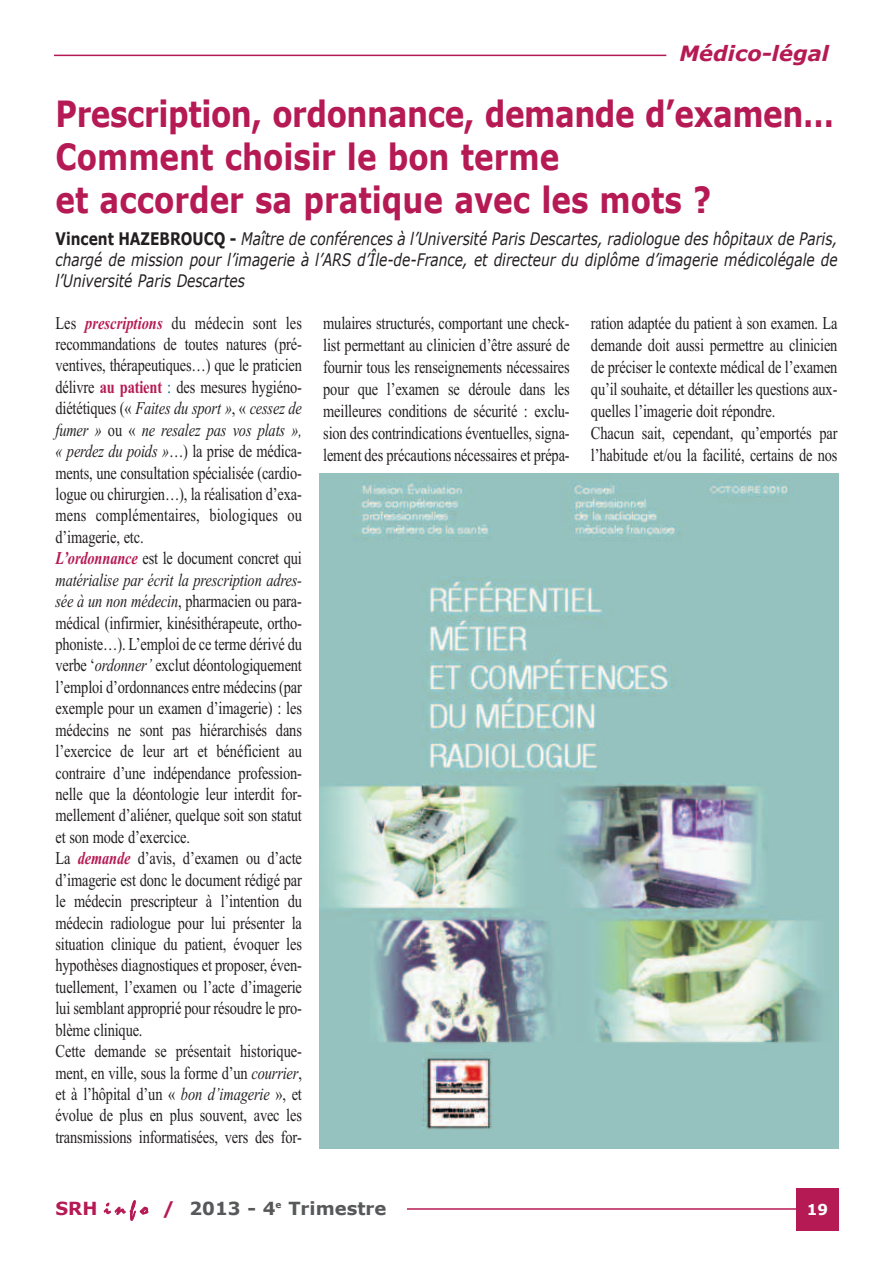
<style>
.page{position:relative;width:893px;height:1263px;background:#fff}
.page>*{position:absolute;margin:0;border:0;box-sizing:border-box;transform-origin:0 0}
.t1{font:700 36px/43.2px "Verdana";color:#b61a54;scale:.82 1}
.t2{font:italic 700 21px "Verdana";color:#b61a54}
.t3{font:18px/21.5px "Times New Roman";letter-spacing:-.01em;color:#231f20;scale:.8 1}
.t4{font:700 18px "Verdana";color:#57585a}
.t5{font:italic 17.25px/21px "Verdana";color:#231f20;text-align:justify;scale:.8 1}
.t6{font:700 15px "Verdana";color:#fff}
.s1{font-weight:700;font-style:normal}
.s2{font-weight:700;font-style:italic;color:#b61a54}
.s3{font-weight:700;color:#b61a54}
.s4{color:#0161aa}
.s5{font-style:italic}
.s6{color:#b61a54}
.s7{font-family:"Mistral";font-weight:400;font-size:21px;color:#b61a54}
</style>
<div class="page">
<div style="left:796px;top:1188px;width:43px;height:43px;background:#b61a54"></div>
<hr style="left:335px;top:1208px;width:461px;height:2px;background:#b61a54">
<div style="left:54px;top:1186px;width:353px;height:44px;background:#fff"></div>
<hr style="left:54px;top:55px;width:612px;height:1px;background:#b61a54">
<img style="left:320px;top:474px;width:519px;height:674px">
<p class="t2" style="left:679px;top:40px;width:151px">Médico-légal</p>
<h1 class="t1" style="left:55px;top:91px;width:951px">Prescription, ordonnance, demande d’examen…<br>Comment choisir le bon terme<br>et accorder sa pratique avec les mots ?</h1>
<p class="t5" style="left:55px;top:228px;width:979px"><span class="s1">Vincent HAZEBROUCQ -</span> Maître de conférences à l’Université Paris Descartes, radiologue des hôpitaux de Paris, chargé de mission pour l’imagerie à l’ARS d’Île-de-France, et directeur du diplôme d’imagerie médicolégale de l’Université Paris Descartes</p>
<p class="t3" style="left:55px;top:312px;width:310px">Les <span class="s2">prescriptions</span> du médecin sont les recommandations de toutes natures (pré&shy;ventives, thérapeutiques…) que le praticien délivre <span class="s3">au patient</span> <span class="s4">:</span> des mesures hygiéno&shy;diététiques (« <span class="s5">Faites du sport »</span>, « <span class="s5">cessez de fumer »</span> ou « <span class="s5">ne resalez pas vos plats », « perdez du poids »</span>…) la prise de médica&shy;ments, une consultation spécialisée (cardio&shy;logue ou chirurgien…), la réalisation d’exa&shy;mens complémentaires, biologiques ou d’imagerie, etc.<br><span class="s2">L’ordonnance</span> est le document concret qui <span class="s5">matérialise par écrit la prescription adres&shy;sée à un non médecin</span>, pharmacien ou para&shy;médical (infirmier, kinésithérapeute, ortho&shy;phoniste…). L’emploi de ce terme dérivé du verbe ‘<span class="s5">ordonner’</span> exclut déontologiquement l’emploi d’ordonnances entre médecins (par exemple pour un examen d’imagerie) : les médecins ne sont pas hiérarchisés dans l’exercice de leur art et bénéficient au contraire d’une indépendance profession&shy;nelle que la déontologie leur interdit for&shy;mellement d’aliéner, quelque soit son statut et son mode d’exercice.<br>La <span class="s2">demande</span> d’avis, d’examen ou d’acte d’imagerie est donc le document rédigé par le médecin prescripteur à l’intention du médecin radiologue pour lui présenter la situation clinique du patient, évoquer les hypothèses diagnostiques et proposer, éven&shy;tuellement, l’examen ou l’acte d’imagerie lui semblant approprié pour résoudre le pro&shy;blème clinique.<br>Cette demande se présentait historique&shy;ment, en ville, sous la forme d’un <span class="s5">courrier</span>, et à l’hôpital d’un « <span class="s5">bon d’imagerie</span> », et évolue de plus en plus souvent, avec les transmissions informatisées, vers des for-</p>
<p class="t3" style="left:323px;top:311px;width:310px;line-height:22px;text-align:justify">mulaires structurés, comportant une check&shy;list permettant au clinicien d’être assuré de fournir tous les renseignements nécessaires pour que l’examen se déroule dans les meilleures conditions de sécurité : exclu&shy;sion des contrindications éventuelles, signa&shy;lement des précautions nécessaires et prépa-</p>
<p class="t3" style="left:591px;top:311px;width:310px;line-height:22px">ration adaptée du patient à son examen. La demande doit aussi permettre au clinicien de préciser le contexte médical de l’examen qu’il souhaite, et détailler les questions aux&shy;quelles l’imagerie doit répondre.<br>Chacun sait, cependant, qu’emportés par l’habitude et/ou la facilité, certains de nos</p>
<p class="t4" style="left:56px;top:1196px;width:332px"><span class="s6">SRH</span> <span class="s7">i n f o</span> <span class="s6">/</span> 2013 - 4<sup>e</sup> Trimestre</p>
<p class="t6" style="left:807px;top:1200px;width:23px">19</p>
</div>
